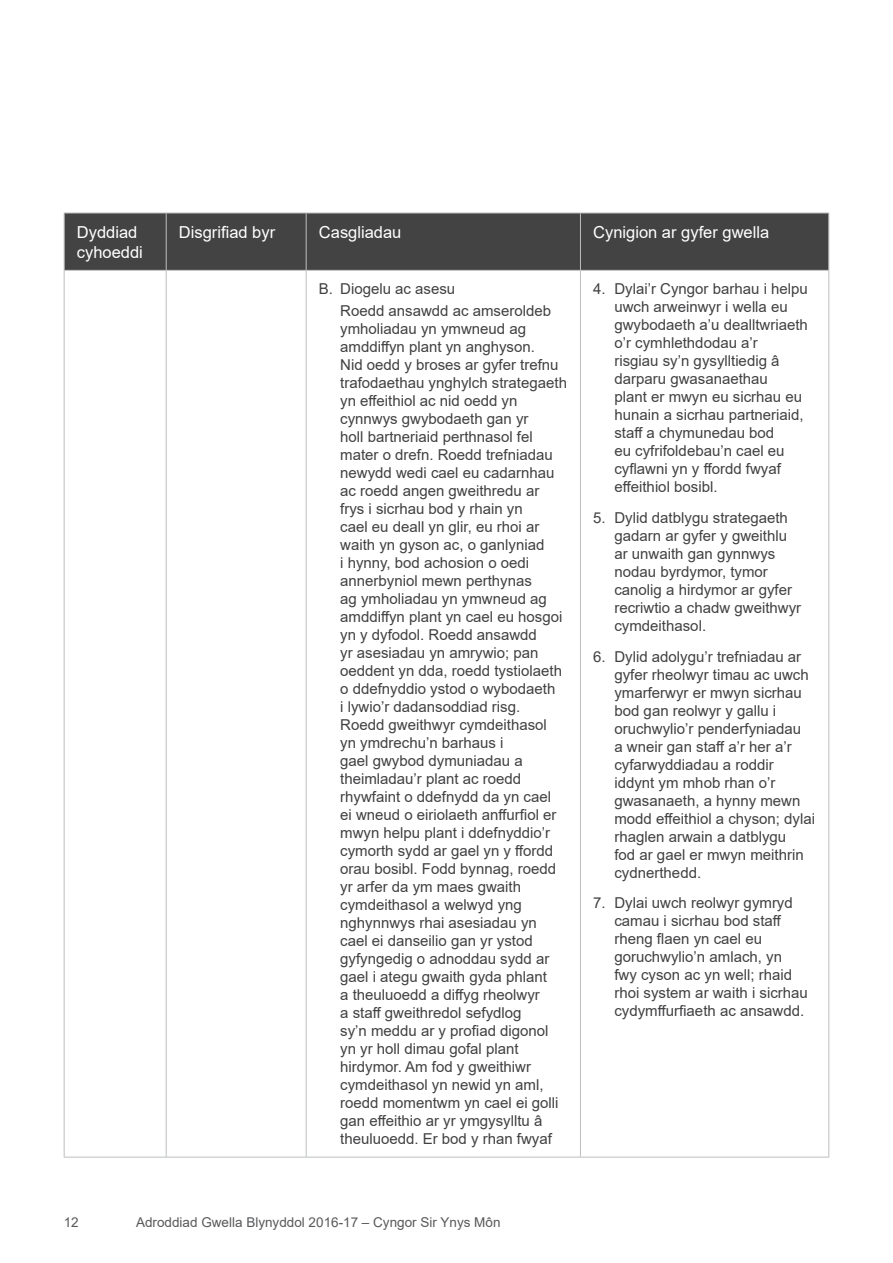
<style>
.page{position:relative;width:893px;height:1263px;background:#fff}
.page>*{position:absolute;margin:0;border:0;box-sizing:border-box;transform-origin:0 0}
.Table_header_text{font:16.5px/19.8px "Arial";color:#fff}
.Table_bullet_text{font:15px/18px "Arial";color:#414042}
.t1{font:13.5px "Arial";color:#58595b}
</style>
<div class="page">
<div style="left:65px;top:214px;width:763px;height:56px;background:#434343"></div>
<hr style="left:64px;top:213px;width:102px;height:1px;background:#bcbec0">
<hr style="left:64px;top:213px;width:1px;height:57px;background:#bcbec0">
<hr style="left:166px;top:213px;width:140px;height:1px;background:#bcbec0">
<hr style="left:166px;top:213px;width:1px;height:57px;background:#bcbec0">
<hr style="left:306px;top:213px;width:274px;height:1px;background:#bcbec0">
<hr style="left:306px;top:213px;width:1px;height:57px;background:#bcbec0">
<hr style="left:580px;top:213px;width:249px;height:1px;background:#bcbec0">
<hr style="left:580px;top:213px;width:1px;height:57px;background:#bcbec0">
<hr style="left:828px;top:213px;width:1px;height:57px;background:#bcbec0">
<hr style="left:64px;top:270px;width:102px;height:1px;background:#bcbec0">
<hr style="left:64px;top:271px;width:1px;height:886px;background:#bcbec0">
<hr style="left:166px;top:270px;width:140px;height:1px;background:#bcbec0">
<hr style="left:166px;top:271px;width:1px;height:886px;background:#bcbec0">
<hr style="left:306px;top:270px;width:274px;height:1px;background:#bcbec0">
<hr style="left:306px;top:271px;width:1px;height:886px;background:#bcbec0">
<hr style="left:580px;top:270px;width:249px;height:1px;background:#bcbec0">
<hr style="left:580px;top:271px;width:1px;height:886px;background:#bcbec0">
<hr style="left:828px;top:271px;width:1px;height:886px;background:#bcbec0">
<hr style="left:64px;top:1157px;width:102px;height:1px;background:#bcbec0">
<hr style="left:166px;top:1157px;width:140px;height:1px;background:#bcbec0">
<hr style="left:306px;top:1157px;width:274px;height:1px;background:#bcbec0">
<hr style="left:580px;top:1157px;width:249px;height:1px;background:#bcbec0">
<p class="Table_header_text" style="left:77px;top:222px;width:68px">Dyddiad cyhoeddi</p>
<p class="Table_header_text" style="left:179px;top:222px;width:98px">Disgrifiad byr</p>
<p class="Table_header_text" style="left:319px;top:222px;width:84px">Casgliadau</p>
<p class="Table_header_text" style="left:593px;top:222px;width:178px">Cynigion ar gyfer gwella</p>
<p class="Table_bullet_text" style="left:319px;top:280px;width:138px">B. Diogelu ac asesu</p>
<p class="Table_bullet_text" style="left:340px;top:302px;width:228px">Roedd ansawdd ac amseroldeb ymholiadau yn ymwneud ag amddiffyn plant yn anghyson.<br>Nid oedd y broses ar gyfer trefnu trafodaethau ynghylch strategaeth yn effeithiol ac nid oedd yn cynnwys gwybodaeth gan yr<br>holl bartneriaid perthnasol fel mater o drefn. Roedd trefniadau newydd wedi cael eu cadarnhau ac roedd angen gweithredu ar frys i sicrhau bod y rhain yn<br>cael eu deall yn glir, eu rhoi ar waith yn gyson ac, o ganlyniad<br>i hynny, bod achosion o oedi annerbyniol mewn perthynas<br>ag ymholiadau yn ymwneud ag amddiffyn plant yn cael eu hosgoi yn y dyfodol. Roedd ansawdd<br>yr asesiadau yn amrywio; pan oeddent yn dda, roedd tystiolaeth o ddefnyddio ystod o wybodaeth<br>i lywio’r dadansoddiad risg.<br>Roedd gweithwyr cymdeithasol<br>yn ymdrechu’n barhaus i<br>gael gwybod dymuniadau a theimladau’r plant ac roedd rhywfaint o ddefnydd da yn cael<br>ei wneud o eiriolaeth anffurfiol er mwyn helpu plant i ddefnyddio’r cymorth sydd ar gael yn y ffordd orau bosibl. Fodd bynnag, roedd yr arfer da ym maes gwaith cymdeithasol a welwyd yng nghynnwys rhai asesiadau yn cael ei danseilio gan yr ystod gyfyngedig o adnoddau sydd ar gael i ategu gwaith gyda phlant<br>a theuluoedd a diffyg rheolwyr<br>a staff gweithredol sefydlog<br>sy’n meddu ar y profiad digonol yn yr holl dimau gofal plant hirdymor. Am fod y gweithiwr cymdeithasol yn newid yn aml, roedd momentwm yn cael ei golli gan effeithio ar yr ymgysylltu â theuluoedd. Er bod y rhan fwyaf</p>
<p class="Table_bullet_text" style="left:614px;top:280px;width:195px;text-indent:-21px">4. Dylai’r Cyngor barhau i helpu uwch arweinwyr i wella eu gwybodaeth a’u dealltwriaeth o’r cymhlethdodau a’r<br>risgiau sy’n gysylltiedig â darparu gwasanaethau<br>plant er mwyn eu sicrhau eu hunain a sicrhau partneriaid, staff a chymunedau bod<br>eu cyfrifoldebau’n cael eu cyflawni yn y ffordd fwyaf effeithiol bosibl.</p>
<p class="Table_bullet_text" style="left:614px;top:508px;width:188px;text-indent:-21px">5. Dylid datblygu strategaeth gadarn ar gyfer y gweithlu ar unwaith gan gynnwys nodau byrdymor, tymor canolig a hirdymor ar gyfer recriwtio a chadw gweithwyr cymdeithasol.</p>
<p class="Table_bullet_text" style="left:614px;top:647px;width:202px;text-indent:-21px">6. Dylid adolygu’r trefniadau ar gyfer rheolwyr timau ac uwch ymarferwyr er mwyn sicrhau bod gan reolwyr y gallu i oruchwylio’r penderfyniadau<br>a wneir gan staff a’r her a’r cyfarwyddiadau a roddir iddynt ym mhob rhan o’r gwasanaeth, a hynny mewn modd effeithiol a chyson; dylai rhaglen arwain a datblygu<br>fod ar gael er mwyn meithrin cydnerthedd.</p>
<p class="Table_bullet_text" style="left:614px;top:894px;width:195px;text-indent:-21px">7. Dylai uwch reolwyr gymryd camau i sicrhau bod staff rheng flaen yn cael eu goruchwylio’n amlach, yn fwy cyson ac yn well; rhaid rhoi system ar waith i sicrhau cydymffurfiaeth ac ansawdd.</p>
<p class="t1" style="left:64px;top:1213px;width:17px">12</p>
<p class="t1" style="left:136px;top:1213px;width:366px">Adroddiad Gwella Blynyddol 2016-17 – Cyngor Sir Ynys Môn</p>
</div>
